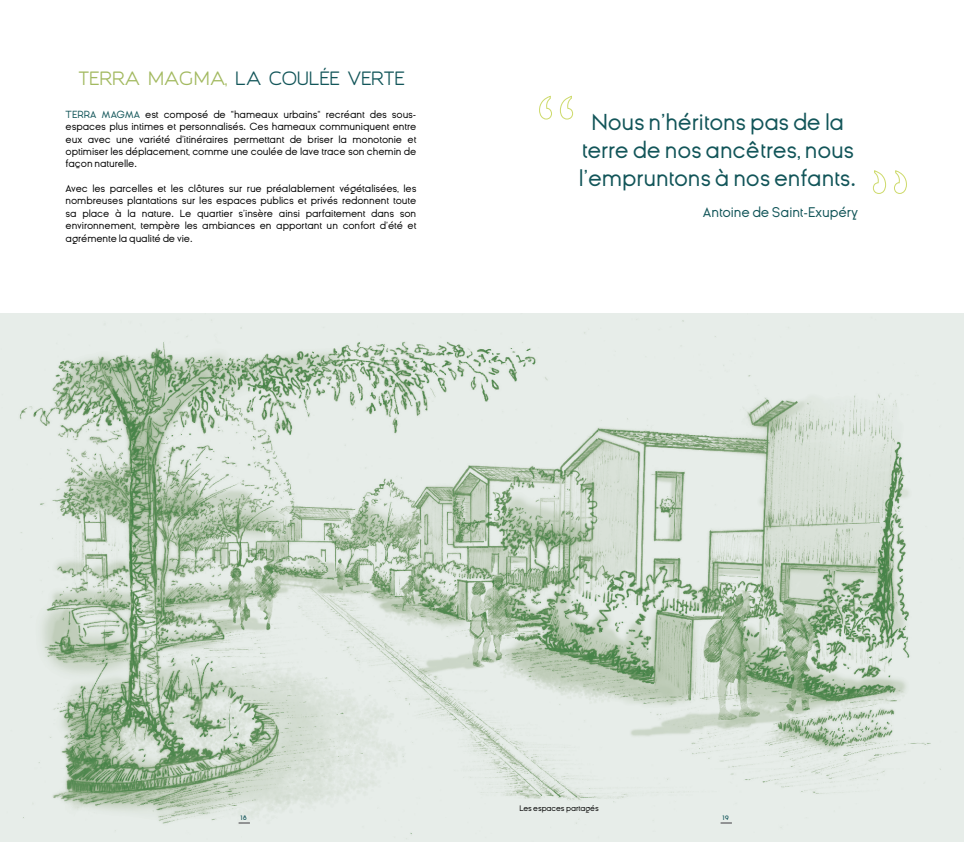
<style>
.page{position:relative;width:964px;height:842px;background:#fff}
.page>*{position:absolute;margin:0;border:0;box-sizing:border-box;transform-origin:0 0}
.t1{font:23px/27.6px "Ginora Sans";letter-spacing:-.01em;color:#125559;text-align:center}
.t2{font:18px "Giorgio";color:#125559}
.t3{font:14px "Ginora Sans";color:#125559}
.t4{font:10.3px/12.4px "Ginora Sans";letter-spacing:-.01em;color:#000;text-align:justify}
.t5{font:9px "Ginora Sans";color:#125559}
.t6{font:8px "Ginora Sans";letter-spacing:-.01em;color:#000}
.s1{color:#a2b95f}
.s2{color:#125559}
</style>
<div class="page">
<img style="left:0;top:314px;width:964px;height:528px">
<svg style="left:720px;top:823px;width:12px;height:1px"></svg>
<svg style="left:539px;top:95px;width:34px;height:25px"></svg>
<svg style="left:872px;top:170px;width:35px;height:24px"></svg>
<h2 class="t2" style="left:79px;top:67px;width:328px"><span class="s1">TERRA MAGMA,</span> LA COULÉE VERTE</h2>
<p class="t4" style="left:66px;top:108px;width:352px"><span class="s2">TERRA MAGMA</span> est composé de “hameaux urbains“ recréant des sous&shy;espaces plus intimes et personnalisés. Ces hameaux communiquent entre eux avec une variété d’itinéraires permettant de briser la monotonie et optimiser les déplacement, comme une coulée de lave trace son chemin de façon naturelle.</p>
<p class="t4" style="left:66px;top:182px;width:352px">Avec les parcelles et les clôtures sur rue préalablement végétalisées, les nombreuses plantations sur les espaces publics et privés redonnent toute sa place à la nature. Le quartier s’insère ainsi parfaitement dans son environnement, tempère les ambiances en apportant un confort d’été et agrémente la qualité de vie.</p>
<h1 class="t1" style="left:579px;top:109px;width:279px">Nous n’héritons pas de la terre de nos ancêtres, nous l’empruntons à nos enfants.</h1>
<h3 class="t3" style="left:703px;top:204px;width:157px">Antoine de Saint-Exupéry</h3>
<p class="t6" style="left:519px;top:804px;width:81px">Les espaces partagés</p>
<p class="t5" style="left:241px;top:812px;width:8px">18</p>
<p class="t5" style="left:722px;top:812px;width:8px">19</p>
</div>
